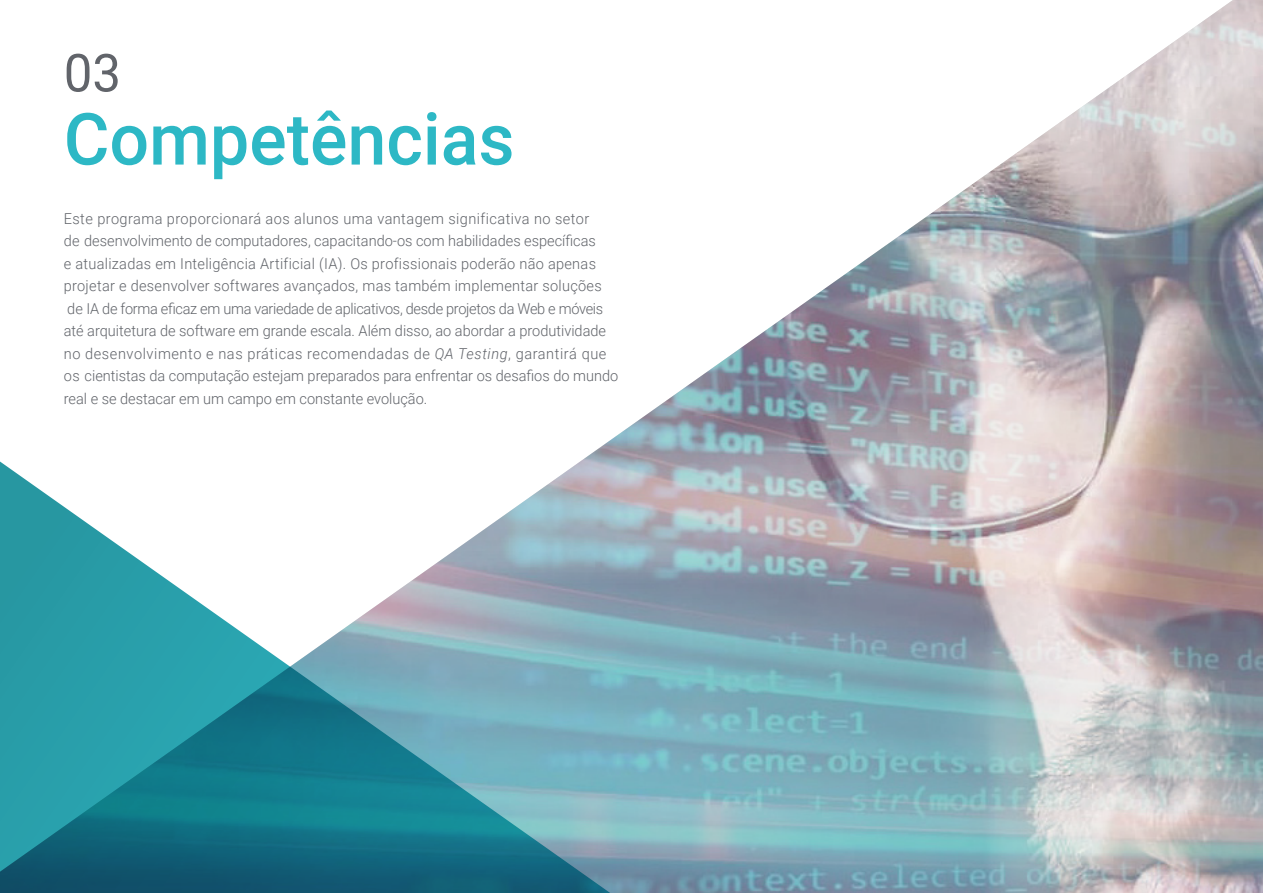
<style>
.page{position:relative;width:1263px;height:893px;background:#fff}
.page>*{position:absolute;margin:0;border:0;box-sizing:border-box;transform-origin:0 0}
.t1{font:500 72px "Roboto";color:#2db8c5}
.t2{font:52.5px "Roboto";color:#61646a}
.t3{font:300 15px/22.5px "Roboto";color:#61646a}
.s1{font-style:italic}
</style>
<div class="page">
<img style="left:602px;top:0;width:661px;height:893px">
<svg style="left:0;top:446px;width:640px;height:447px"></svg>
<h2 class="t2" style="left:64px;top:36px;width:59px">03</h2>
<h1 class="t1" style="left:64px;top:89px;width:452px">Competências</h1>
<p class="t3" style="left:64px;top:207px;width:556px">Este programa proporcionará aos alunos uma vantagem significativa no setor<br>de desenvolvimento de computadores, capacitando-os com habilidades específicas<br>e atualizadas em Inteligência Artificial (IA). Os profissionais poderão não apenas projetar e desenvolver softwares avançados, mas também implementar soluções de IA de forma eficaz em uma variedade de aplicativos, desde projetos da Web e móveis até arquitetura de software em grande escala. Além disso, ao abordar a produtividade no desenvolvimento e nas práticas recomendadas de <span class="s1">QA Testing</span>, garantirá que os cientistas da computação estejam preparados para enfrentar os desafios do mundo real e se destacar em um campo em constante evolução.</p>
</div>
